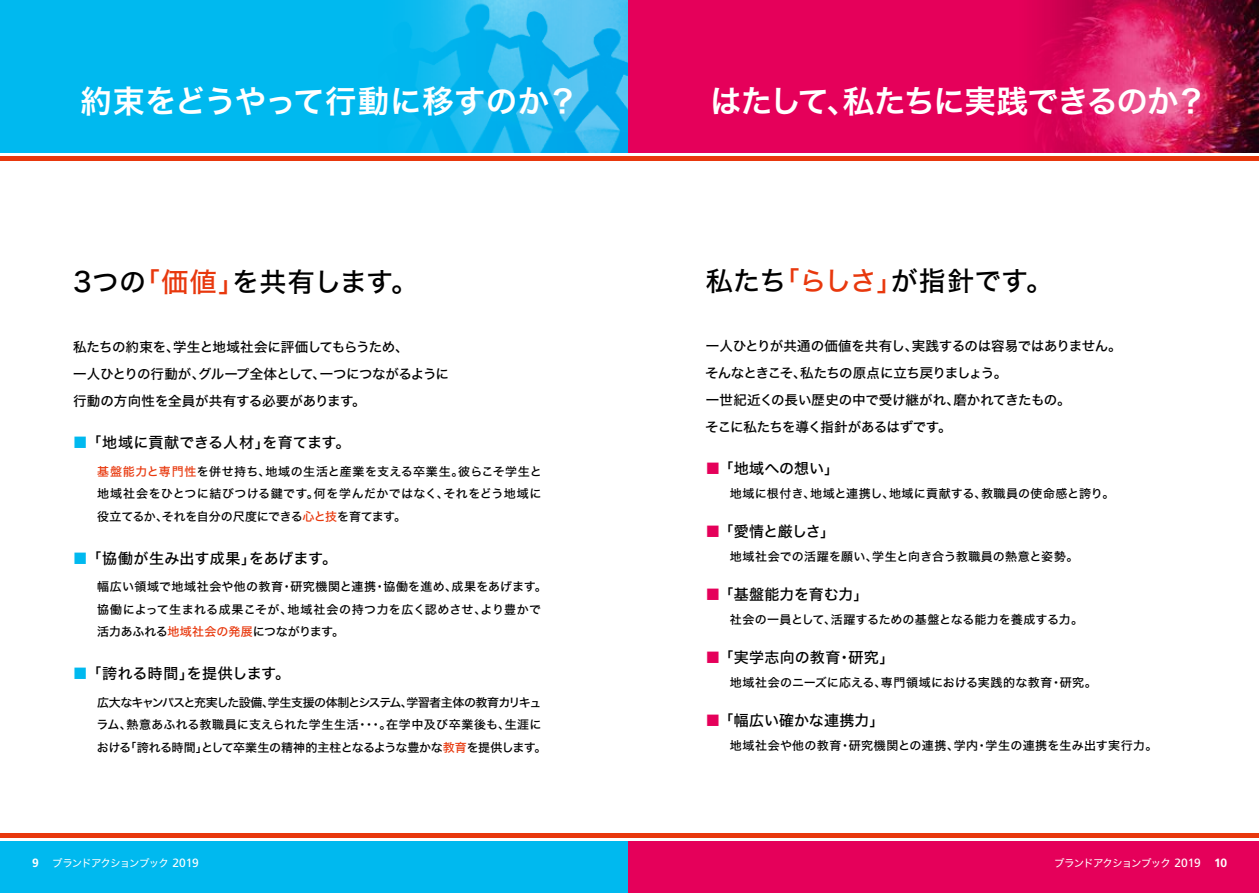
<style>
.page{position:relative;width:1259px;height:893px;background:#fff}
.page>*{position:absolute;margin:0;border:0;box-sizing:border-box;transform-origin:0 0}
.t1{font:31.5px "Hira Kaku Std W6";letter-spacing:-.045em;color:#fff}
.t2{font:31.5px "Hira Kaku Std W6";letter-spacing:.01em;color:#fff}
.t3{font:27px "Hira Kaku Std W5";letter-spacing:.005em;color:#000}
.t4{font:15px "Hira Kaku Std W5";letter-spacing:.005em;color:#000}
.t5{font:15px "Hira Kaku Std W5";letter-spacing:.025em;color:#000}
.t6{font:13.5px/27px "Hira Kaku Std W5";letter-spacing:-.025em;color:#000}
.t7{font:12px/22.5px "Hira Kaku Std W5";letter-spacing:.01em;color:#000;text-align:justify}
.t8{font:12px/22.5px "Hira Kaku Std W5";letter-spacing:-.025em;color:#000}
.t9{font:10.5px "Hira Kaku Std W4";letter-spacing:-.09em;color:#fff}
.s1{color:#e8380d}
.s2{color:#00b9ef}
.s3{color:#e5005a}
.s4{font-family:"Frutiger";font-weight:700;font-size:12px}
.s5{font-family:"Frutiger";font-size:12px}
</style>
<div class="page">
<div style="left:0;top:842px;width:630px;height:51px;background:#00b9ef"></div>
<svg style="left:0;top:0;width:628px;height:152px;background:#0bb8ee"></svg>
<svg style="left:628px;top:0;width:631px;height:152px;background:#d70959"></svg>
<div style="left:628px;top:842px;width:631px;height:51px;background:#e5005a"></div>
<hr style="left:0;top:833px;width:1259px;height:4px;background:#e8380d">
<hr style="left:0;top:157px;width:1259px;height:4px;background:#e8380d">
<h1 class="t2" style="left:80px;top:77px;width:500px">約束をどうやって行動に移すのか？</h1>
<h1 class="t1" style="left:710px;top:77px;width:498px">はたして、私たちに実践できるのか？</h1>
<h2 class="t3" style="left:73px;top:261px;width:347px">3つの<span class="s1">「価値」</span>を共有します。</h2>
<h2 class="t3" style="left:705px;top:260px;width:349px">私たち<span class="s1">「らしさ」</span>が指針です。</h2>
<p class="t6" style="left:73px;top:334px;width:377px">私たちの約束を、学生と地域社会に評価してもらうため、<br>一人ひとりの行動が、グループ全体として、一つにつながるように行動の方向性を全員が共有する必要があります。</p>
<p class="t4" style="left:73px;top:431px;width:279px"><span class="s2">■</span>「地域に貢献できる人材」を育てます。</p>
<p class="t7" style="left:97px;top:460px;width:446px"><span class="s1">基盤能力と専門性</span>を併せ持ち、地域の生活と産業を支える卒業生。彼らこそ学生と地域社会をひとつに結びつける鍵です。何を学んだかではなく、それをどう地域に役立てるか、それを自分の尺度にできる<span class="s1">心と技</span>を育てます。</p>
<p class="t4" style="left:73px;top:547px;width:266px"><span class="s2">■</span>「協働が生み出す成果」をあげます。</p>
<p class="t7" style="left:97px;top:575px;width:451px;text-align:left">幅広い領域で地域社会や他の教育・研究機関と連携・協働を進め、成果をあげます。協働によって生まれる成果こそが、地域社会の持つ力を広く認めさせ、より豊かで活力あふれる<span class="s1">地域社会の発展</span>につながります。</p>
<p class="t4" style="left:73px;top:662px;width:219px"><span class="s2">■</span>「誇れる時間」を提供します。</p>
<p class="t8" style="left:97px;top:691px;width:451px">広大なキャンパスと充実した設備、学生支援の体制とシステム、学習者主体の教育カリキュラム、熱意あふれる教職員に支えられた学生生活・・・。在学中及び卒業後も、生涯における「誇れる時間」として卒業生の精神的主柱となるような豊かな<span class="s1">教育</span>を提供します。</p>
<p class="t6" style="left:705px;top:332px;width:418px">一人ひとりが共通の価値を共有し、実践するのは容易ではありません。そんなときこそ、私たちの原点に立ち戻りましょう。<br>一世紀近くの長い歴史の中で受け継がれ、磨かれてきたもの。<br>そこに私たちを導く指針があるはずです。</p>
<p class="t4" style="left:705px;top:456px;width:135px"><span class="s3">■</span> 「地域への想い」</p>
<p class="t7" style="left:730px;top:482px;width:386px">地域に根付き、地域と連携し、地域に貢献する、教職員の使命感と誇り。</p>
<p class="t4" style="left:705px;top:519px;width:131px"><span class="s3">■</span>「愛情と厳しさ」</p>
<p class="t7" style="left:730px;top:545px;width:350px">地域社会での活躍を願い、学生と向き合う教職員の熱意と姿勢。</p>
<p class="t4" style="left:705px;top:582px;width:164px"><span class="s3">■</span> 「基盤能力を育む力」</p>
<p class="t7" style="left:730px;top:608px;width:355px">社会の一員として、活躍するための基盤となる能力を養成する力。</p>
<p class="t5" style="left:705px;top:645px;width:190px"><span class="s3">■</span>「実学志向の教育・研究」</p>
<p class="t7" style="left:730px;top:671px;width:368px">地域社会のニーズに応える、専門領域における実践的な教育・研究。</p>
<p class="t4" style="left:705px;top:708px;width:180px"><span class="s3">■</span>「幅広い確かな連携力」</p>
<p class="t7" style="left:730px;top:734px;width:429px">地域社会や他の教育・研究機関との連携、学内・学生の連携を生み出す実行力。</p>
<p class="t9" style="left:32px;top:855px;width:168px"><span class="s4">9</span> ブランドアクションブック <span class="s5">2019</span></p>
<p class="t9" style="left:1054px;top:855px;width:175px">ブランドアクションブック <span class="s5">2019</span> <span class="s4">10</span></p>
</div>
